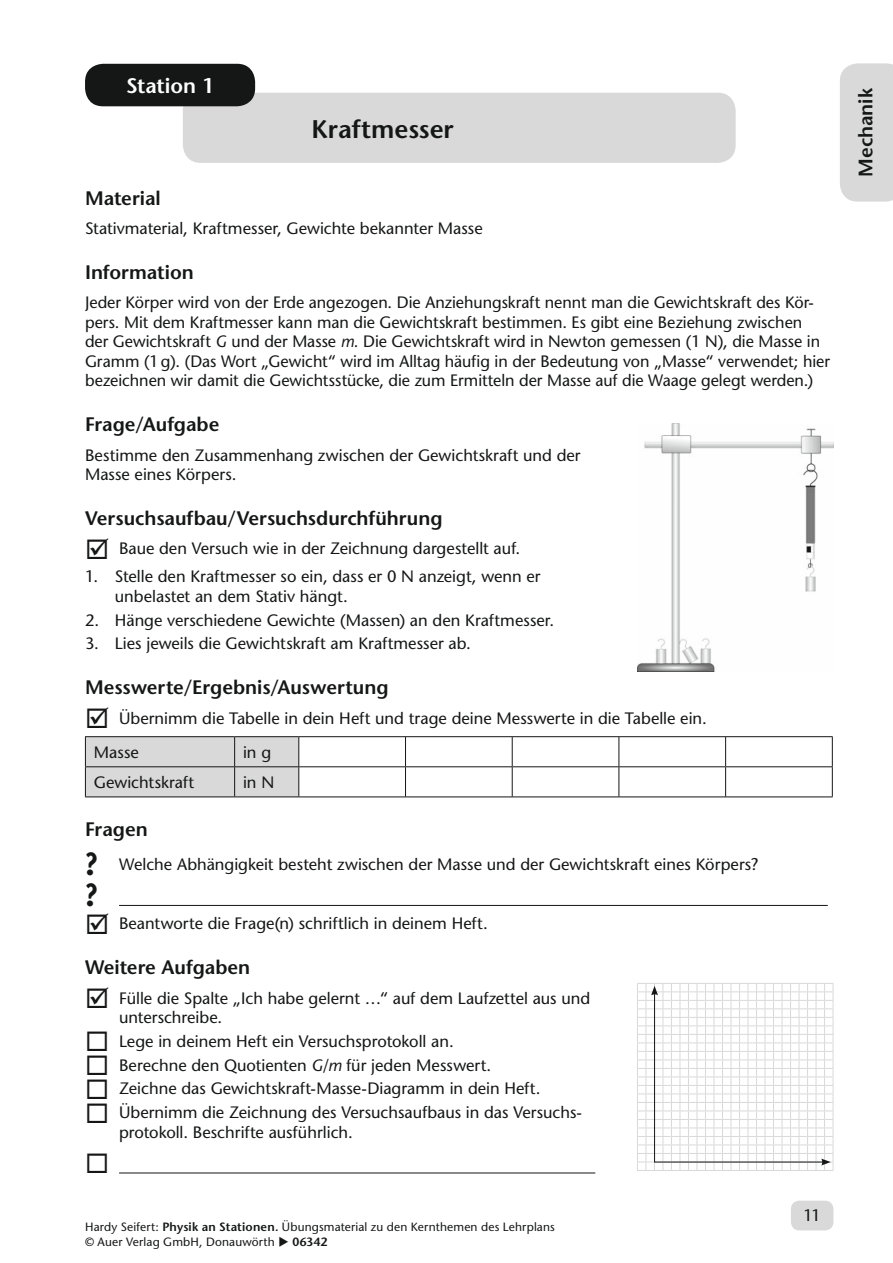
<style>
.page{position:relative;width:893px;height:1263px;background:#fff}
.page>*{position:absolute;margin:0;border:0;box-sizing:border-box;transform-origin:0 0}
.t1{font:27px "Hobo";color:#151616}
.t2{font:600 25.5px "Stone Sans";color:#151616}
.t3{font:600 21px "Stone Sans";color:#fff}
.t4{font:600 19.5px "Stone Sans";color:#151616}
.t5{font:16.5px/19.5px "Stone Sans";color:#151616}
.t6{font:12px/15px "Stone Sans";letter-spacing:.015em;color:#151616}
.t7{font:600 12px "Stone Sans";letter-spacing:.01em;color:#151616}
.s1{font-style:italic}
.s2{font-family:"Hobo";font-size:27px}
.s3{font-weight:600}
</style>
<div class="page">
<div style="left:791px;top:1201px;width:42px;height:29px;background:#d9d9da;border-radius:9px"></div>
<div style="left:183px;top:93px;width:553px;height:70px;background:#d9d9da;border-radius:18px"></div>
<div style="left:85px;top:64px;width:170px;height:42px;background:#151616;border-radius:18px"></div>
<div style="left:840px;top:63px;width:53px;height:139px;background:#d9d9da"></div>
<hr style="left:85px;top:766px;width:427px;height:1px;background:#151616">
<svg style="left:405px;top:737px;width:1px;height:59px"></svg>
<hr style="left:512px;top:766px;width:107px;height:1px;background:#151616">
<svg style="left:512px;top:737px;width:1px;height:59px"></svg>
<hr style="left:619px;top:766px;width:107px;height:1px;background:#151616">
<svg style="left:618px;top:737px;width:1px;height:59px"></svg>
<hr style="left:726px;top:766px;width:107px;height:1px;background:#151616">
<svg style="left:725px;top:737px;width:1px;height:59px"></svg>
<hr style="left:299px;top:736px;width:534px;height:1px;background:#151616">
<svg style="left:832px;top:737px;width:1px;height:59px"></svg>
<hr style="left:299px;top:796px;width:534px;height:1px;background:#151616">
<hr style="left:85px;top:736px;width:150px;height:1px;background:#151616">
<hr style="left:235px;top:736px;width:64px;height:1px;background:#151616">
<svg style="left:85px;top:737px;width:214px;height:60px;background:#d1d1d2"></svg>
<hr style="left:235px;top:796px;width:64px;height:1px;background:#151616">
<hr style="left:119px;top:905px;width:709px;height:1px;background:#151616">
<hr style="left:119px;top:1172px;width:476px;height:1px;background:#151616">
<img style="left:637px;top:424px;width:196px;height:248px">
<hr style="left:637px;top:1170px;width:196px;height:1px;background:#d9d9da">
<svg style="left:637px;top:983px;width:197px;height:187px"></svg>
<p class="t3" style="left:126px;top:78px;width:90px">Station 1</p>
<h2 class="t2" style="left:311px;top:119px;width:144px">Kraftmesser</h2>
<p class="t4" style="left:85px;top:190px;width:77px">Material</p>
<p class="t5" style="left:85px;top:220px;width:399px">Stativmaterial, Kraftmesser, Gewichte bekannter Masse</p>
<p class="t4" style="left:85px;top:265px;width:110px">Information</p>
<p class="t5" style="left:85px;top:294px;width:746px">Jeder Körper wird von der Erde angezogen. Die Anziehungskraft nennt man die Gewichtskraft des Kör&shy;pers. Mit dem Kraftmesser kann man die Gewichtskraft bestimmen. Es gibt eine Beziehung zwischen<br>der Gewichtskraft <span class="s1">G</span> und der Masse <span class="s1">m</span>. Die Gewichtskraft wird in Newton gemessen (1 N), die Masse in Gramm (1 g). (Das Wort „Gewicht“ wird im Alltag häufig in der Bedeutung von „Masse“ verwendet; hier bezeichnen wir damit die Gewichtsstücke, die zum Ermitteln der Masse auf die Waage gelegt werden.)</p>
<p class="t4" style="left:85px;top:417px;width:136px">Frage/Aufgabe</p>
<p class="t5" style="left:85px;top:447px;width:497px">Bestimme den Zusammenhang zwischen der Gewichtskraft und der<br>Masse eines Körpers.</p>
<p class="t4" style="left:85px;top:511px;width:359px">Versuchsaufbau/Versuchsdurchführung</p>
<p class="t5" style="left:119px;top:540px;width:403px">Baue den Versuch wie in der Zeichnung dargestellt auf.</p>
<p class="t5" style="left:115px;top:568px;width:427px;text-indent:-30px">1. Stelle den Kraftmesser so ein, dass er 0 N anzeigt, wenn er unbelastet an dem Stativ hängt.</p>
<p class="t5" style="left:85px;top:612px;width:471px">2. Hänge verschiedene Gewichte (Massen) an den Kraftmesser.</p>
<p class="t5" style="left:85px;top:635px;width:387px">3. Lies jeweils die Gewichtskraft am Kraftmesser ab.</p>
<p class="t4" style="left:85px;top:680px;width:305px">Messwerte/Ergebnis/Auswertung</p>
<p class="t5" style="left:94px;top:702px;width:614px;line-height:34.8px;text-indent:25px">Übernimm die Tabelle in dein Heft und trage deine Messwerte in die Tabelle ein.<br>Masse</p>
<p class="t5" style="left:243px;top:744px;width:30px">in g</p>
<p class="t5" style="left:94px;top:775px;width:102px">Gewichtskraft</p>
<p class="t5" style="left:243px;top:775px;width:33px">in N</p>
<p class="t4" style="left:85px;top:822px;width:64px">Fragen</p>
<p class="t5" style="left:85px;top:856px;width:675px"><span class="s2">?</span> Welche Abhängigkeit besteht zwischen der Masse und der Gewichtskraft eines Körpers?</p>
<h1 class="t1" style="left:85px;top:881px;width:14px">?</h1>
<p class="t5" style="left:119px;top:915px;width:370px">Beantworte die Frage(n) schriftlich in deinem Heft.</p>
<p class="t4" style="left:85px;top:960px;width:167px">Weitere Aufgaben</p>
<p class="t5" style="left:119px;top:990px;width:473px">Fülle die Spalte „Ich habe gelernt …“ auf dem Laufzettel aus und unterschreibe.</p>
<p class="t5" style="left:119px;top:1031px;width:464px;line-height:23.7px">Lege in deinem Heft ein Versuchsprotokoll an.<br>Berechne den Quotienten <span class="s1">G</span>/<span class="s1">m</span> für jeden Messwert.<br>Zeichne das Gewichtskraft-Masse-Diagramm in dein Heft.<br>Übernimm die Zeichnung des Versuchsaufbaus in das Versuchs-</p>
<p class="t5" style="left:119px;top:1124px;width:235px">protokoll. Beschrifte ausführlich.</p>
<p class="t6" style="left:85px;top:1220px;width:471px">Hardy Seifert: <span class="s3">Physik an Stationen.</span> Übungsmaterial zu den Kernthemen des Lehrplans © Auer Verlag GmbH, Donauwörth</p>
<p class="t7" style="left:292px;top:1237px;width:36px">06342</p>
<p class="t5" style="left:804px;top:1207px;width:19px">11</p>
<p class="t4" style="left:858px;top:177px;width:90px;rotate:-90deg">Mechanik</p>
</div>
